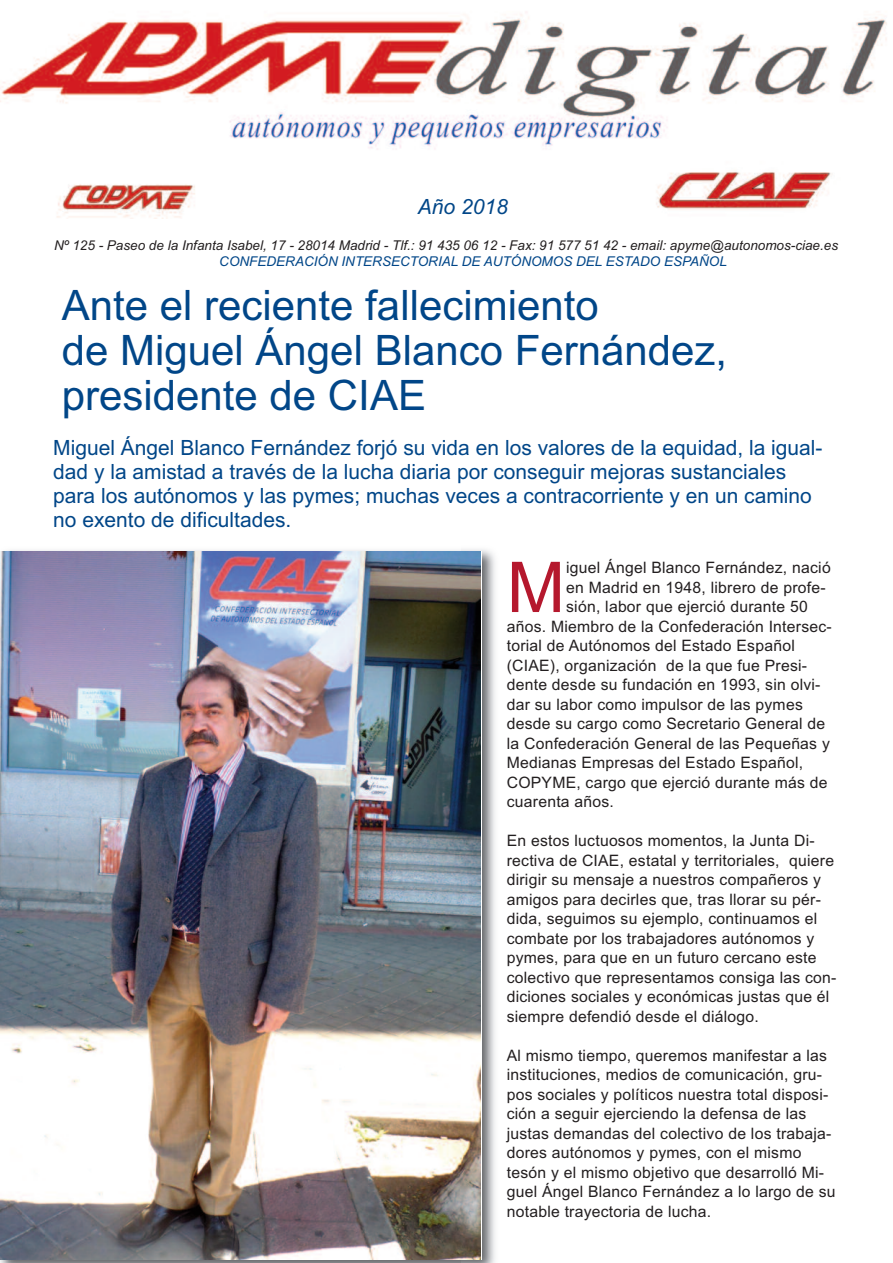
<style>
.page{position:relative;width:893px;height:1263px;background:#fff}
.page>*{position:absolute;margin:0;border:0;box-sizing:border-box;transform-origin:0 0}
.t1{font:70.2px "Arial";color:#b5182d}
.t2{font:42px/45px "Arial";color:#014688}
.t3{font:21px/23.9px "Arial";color:#014688}
.t4{font:italic 21px "Arial";color:#014688}
.t5{font:15.75px/19.5px "Arial";letter-spacing:.015em;color:#231f20}
.t6{font:italic 13.5px "Arial";color:#231f20}
.t7{font:italic 13.5px "Arial";color:#014688}
</style>
<div class="page">
<img style="left:0;top:12px;width:887px;height:206px">
<img style="left:0;top:549px;width:495px;height:714px">
<img style="left:0;top:551px;width:481px;height:708px">
<h3 class="t4" style="left:418px;top:194px;width:91px">Año 2018</h3>
<p class="t6" style="left:54px;top:238px;width:786px">Nº 125 - Paseo de la Infanta Isabel, 17 - 28014 Madrid - Tlf.: 91 435 06 12 - Fax: 91 577 51 42 - email: apyme@autonomos-ciae.es</p>
<p class="t7" style="left:219px;top:254px;width:509px">CONFEDERACIÓN INTERSECTORIAL DE AUTÓNOMOS DEL ESTADO ESPAÑOL</p>
<h2 class="t2" style="left:62px;top:283px;width:667px">Ante el reciente fallecimiento<br>de Miguel Ángel Blanco Fernández, presidente de CIAE</h2>
<p class="t3" style="left:53px;top:436px;width:771px">Miguel Ángel Blanco Fernández forjó su vida en los valores de la equidad, la igual&shy;dad y la amistad a través de la lucha diaria por conseguir mejoras sustanciales para los autónomos y las pymes; muchas veces a contracorriente y en un camino no exento de dificultades.</p>
<h1 class="t1" style="left:507px;top:547px;width:60px">M</h1>
<p class="t5" style="left:566px;top:558px;width:266px">iguel Ángel Blanco Fernández, nació</p>
<p class="t5" style="left:566px;top:577px;width:261px">en Madrid en 1948, librero de profe-</p>
<p class="t5" style="left:566px;top:597px;width:243px">sión, labor que ejerció durante 50</p>
<p class="t5" style="left:507px;top:616px;width:327px">años. Miembro de la Confederación Intersec-</p>
<p class="t5" style="left:507px;top:636px;width:290px">torial de Autónomos del Estado Español</p>
<p class="t5" style="left:507px;top:655px;width:302px">(CIAE), organización de la que fue Presi-</p>
<p class="t5" style="left:507px;top:675px;width:315px">dente desde su fundación en 1993, sin olvi-</p>
<p class="t5" style="left:507px;top:694px;width:298px">dar su labor como impulsor de las pymes</p>
<p class="t5" style="left:507px;top:714px;width:320px">desde su cargo como Secretario General de</p>
<p class="t5" style="left:507px;top:733px;width:325px">la Confederación General de las Pequeñas y</p>
<p class="t5" style="left:507px;top:753px;width:298px">Medianas Empresas del Estado Español,</p>
<p class="t5" style="left:507px;top:772px;width:322px">COPYME, cargo que ejerció durante más de</p>
<p class="t5" style="left:507px;top:792px;width:109px">cuarenta años.</p>
<p class="t5" style="left:507px;top:831px;width:331px">En estos luctuosos momentos, la Junta Di&shy;rectiva de CIAE, estatal y territoriales, quiere dirigir su mensaje a nuestros compañeros y amigos para decirles que, tras llorar su pér&shy;dida, seguimos su ejemplo, continuamos el combate por los trabajadores autónomos y pymes, para que en un futuro cercano este colectivo que representamos consiga las con&shy;diciones sociales y económicas justas que él siempre defendió desde el diálogo.</p>
<p class="t5" style="left:507px;top:1045px;width:330px">Al mismo tiempo, queremos manifestar a las instituciones, medios de comunicación, gru&shy;pos sociales y políticos nuestra total disposi&shy;ción a seguir ejerciendo la defensa de las justas demandas del colectivo de los trabaja&shy;dores autónomos y pymes, con el mismo tesón y el mismo objetivo que desarrolló Mi&shy;guel Ángel Blanco Fernández a lo largo de su notable trayectoria de lucha.</p>
</div>
